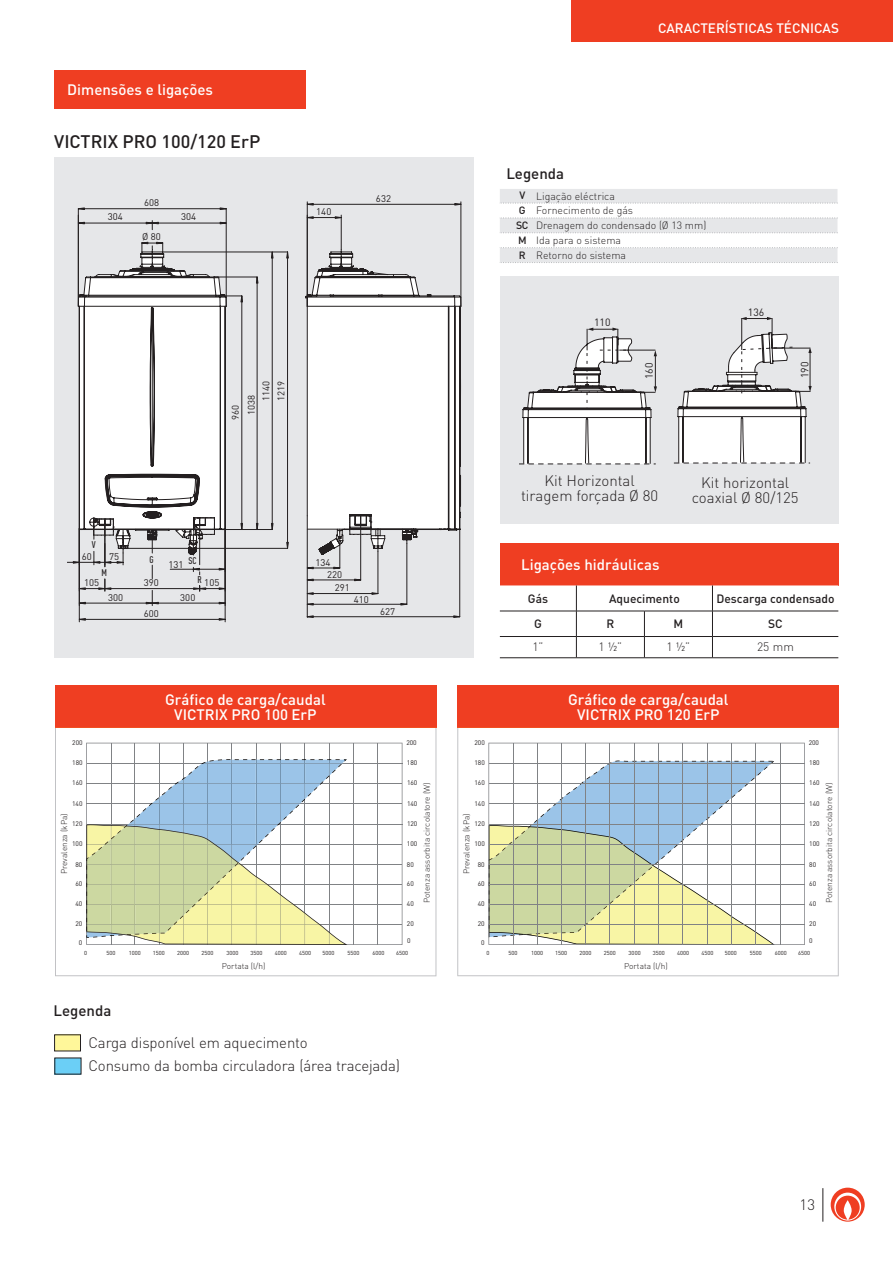
<style>
.page{position:relative;width:893px;height:1263px;background:#fff}
.page>*{position:absolute;margin:0;border:0;box-sizing:border-box;transform-origin:0 0}
.t1{font:500 18px "DIN";color:#231f20}
.t2{font:300 15px/15px "DIN";letter-spacing:-.01em;color:#231f20;text-align:center}
.t3{font:500 15px/15px "DIN";color:#fff;text-align:center}
.t4{font:500 15px "DIN";color:#231f20}
.t5{font:500 13.5px "DIN";color:#fff}
.t6{font:500 12px "DIN";color:#231f20}
.t7{font:300 12px "DIN";color:#231f20}
.t8{font:300 10.5px/14.9px "DIN";color:#231f20}
.t9{font:10.5px "DIN";letter-spacing:-.005em;color:#231f20}
.t10{font:500 10.5px/15px "DIN";color:#231f20;text-align:center}
.t11{font:9.6px/14.9px "DIN";color:#231f20}
.t12{font:500 9.6px "DIN Cond";color:#231f20}
.t13{font:300 8.25px "DIN";color:#231f20}
.t14{font:6.6px "DIN";color:#231f20}
.t15{font:5.7px "DIN";color:#231f20}
</style>
<div class="page">
<div style="left:457px;top:685px;width:382px;height:42px;background:#ef3e22"></div>
<div style="left:55px;top:685px;width:382px;height:42px;background:#ef3e22"></div>
<svg style="left:54px;top:1034px;width:27px;height:17px"></svg>
<svg style="left:54px;top:1058px;width:27px;height:16px"></svg>
<div style="left:54px;top:70px;width:251px;height:38px;background:#ef3e22"></div>
<div style="left:55px;top:157px;width:419px;height:501px;background:#e6e7e9"></div>
<div style="left:67px;top:208px;width:6px;height:357px;background:#e6e7e9"></div>
<svg style="left:73px;top:203px;width:388px;height:417px"></svg>
<svg style="left:55px;top:727px;width:381px;height:249px"></svg>
<svg style="left:86px;top:759px;width:261px;height:186px"></svg>
<svg style="left:457px;top:727px;width:382px;height:249px"></svg>
<div style="left:500px;top:276px;width:339px;height:247px;background:#e6e7e9"></div>
<svg style="left:519px;top:328px;width:138px;height:137px"></svg>
<svg style="left:674px;top:317px;width:138px;height:147px"></svg>
<svg style="left:500px;top:189px;width:337px;height:74px"></svg>
<svg style="left:500px;top:543px;width:338px;height:116px"></svg>
<hr style="left:500px;top:657px;width:76px;height:1px;background:#231f20">
<hr style="left:576px;top:657px;width:68px;height:1px;background:#231f20">
<hr style="left:644px;top:657px;width:68px;height:1px;background:#231f20">
<hr style="left:712px;top:657px;width:126px;height:1px;background:#231f20">
<hr style="left:822px;top:1188px;width:1px;height:34px;background:#231f20">
<svg style="left:831px;top:1187px;width:34px;height:35px"></svg>
<div style="left:571px;top:0;width:322px;height:41px;background:#ef3e22"></div>
<p class="t3" style="left:67px;top:81px;width:147px">Dimensões e ligações</p>
<p class="t1" style="left:54px;top:130px;width:208px">VICTRIX PRO 100/120 ErP</p>
<p class="t11" style="left:144px;top:195px;width:17px">608</p>
<p class="t11" style="left:108px;top:209px;width:17px">304</p>
<p class="t11" style="left:181px;top:209px;width:17px">304</p>
<p class="t11" style="left:142px;top:229px;width:20px">Ø 80</p>
<p class="t11" style="left:316px;top:204px;width:17px">140</p>
<p class="t11" style="left:376px;top:191px;width:17px">632</p>
<p class="t11" style="left:228px;top:420px;width:17px;rotate:-90deg">960</p>
<p class="t11" style="left:244px;top:401px;width:22px;text-indent:-15px;rotate:-90deg">1038<br>1140<br>1219</p>
<p class="t12" style="left:92px;top:539px;width:5px">V</p>
<p class="t11" style="left:84px;top:575px;width:17px">105</p>
<p class="t11" style="left:144px;top:575px;width:17px">390</p>
<p class="t11" style="left:204px;top:575px;width:17px">105</p>
<p class="t11" style="left:82px;top:549px;width:12px">60</p>
<p class="t11" style="left:109px;top:549px;width:12px">75</p>
<p class="t12" style="left:150px;top:554px;width:6px">G</p>
<p class="t12" style="left:188px;top:555px;width:10px">SC</p>
<p class="t11" style="left:168px;top:557px;width:17px">131</p>
<p class="t12" style="left:102px;top:567px;width:7px">M</p>
<p class="t12" style="left:197px;top:574px;width:6px">R</p>
<p class="t11" style="left:108px;top:590px;width:17px">300</p>
<p class="t11" style="left:180px;top:590px;width:17px">300</p>
<p class="t11" style="left:144px;top:606px;width:17px">600</p>
<p class="t11" style="left:315px;top:555px;width:17px">134</p>
<p class="t11" style="left:327px;top:567px;width:17px">220</p>
<p class="t11" style="left:335px;top:580px;width:17px">291</p>
<p class="t11" style="left:354px;top:591px;width:17px">410</p>
<p class="t11" style="left:380px;top:604px;width:17px">627</p>
<p class="t5" style="left:658px;top:19px;width:182px">CARACTERÍSTICAS TÉCNICAS</p>
<p class="t4" style="left:506px;top:164px;width:59px">Legenda</p>
<p class="t8" style="left:536px;top:188px;width:172px">Ligação eléctrica<br>Fornecimento de gás<br>Drenagem do condensado (Ø 13 mm)<br>Ida para o sistema<br>Retorno do sistema</p>
<p class="t10" style="left:516px;top:188px;width:14px">V<br>G<br>SC<br>M<br>R</p>
<p class="t9" style="left:594px;top:316px;width:18px">110</p>
<p class="t9" style="left:642px;top:379px;width:18px;rotate:-90deg">160</p>
<p class="t9" style="left:748px;top:306px;width:18px">136</p>
<p class="t9" style="left:798px;top:378px;width:18px;rotate:-90deg">190</p>
<p class="t2" style="left:521px;top:472px;width:139px">Kit Horizontal tiragem forçada Ø 80</p>
<p class="t2" style="left:692px;top:475px;width:108px">Kit horizontal coaxial Ø 80/125</p>
<p class="t3" style="left:521px;top:556px;width:140px">Ligações hidráulicas</p>
<p class="t6" style="left:528px;top:590px;width:22px">Gás</p>
<p class="t6" style="left:609px;top:590px;width:72px">Aquecimento</p>
<p class="t6" style="left:716px;top:590px;width:120px">Descarga condensado</p>
<p class="t6" style="left:534px;top:616px;width:9px">G</p>
<p class="t6" style="left:606px;top:616px;width:9px">R</p>
<p class="t6" style="left:674px;top:616px;width:11px">M</p>
<p class="t6" style="left:768px;top:616px;width:16px">SC</p>
<p class="t7" style="left:532px;top:640px;width:13px">1”</p>
<p class="t7" style="left:599px;top:640px;width:25px">1 ½”</p>
<p class="t7" style="left:667px;top:640px;width:25px">1 ½”</p>
<p class="t7" style="left:757px;top:640px;width:38px">25 mm</p>
<p class="t14" style="left:72px;top:739px;width:12px">200</p>
<p class="t14" style="left:72px;top:759px;width:12px">180</p>
<p class="t3" style="left:165px;top:691px;width:162px">Gráfico de carga/caudal<br>VICTRIX PRO 100 ErP</p>
<p class="t3" style="left:568px;top:691px;width:162px">Gráfico de carga/caudal<br>VICTRIX PRO 120 ErP</p>
<p class="t14" style="left:406px;top:739px;width:12px">200</p>
<p class="t14" style="left:474px;top:739px;width:12px">200</p>
<p class="t14" style="left:809px;top:739px;width:12px">200</p>
<p class="t14" style="left:407px;top:759px;width:12px">180</p>
<p class="t14" style="left:474px;top:759px;width:12px">180</p>
<p class="t14" style="left:809px;top:759px;width:12px">180</p>
<p class="t14" style="left:72px;top:779px;width:12px">160</p>
<p class="t14" style="left:407px;top:779px;width:12px">160</p>
<p class="t13" style="left:422px;top:903px;width:122px;rotate:-90deg">Potenza assorbita circolatore (W)</p>
<p class="t14" style="left:72px;top:799px;width:12px">140</p>
<p class="t14" style="left:407px;top:799px;width:12px">140</p>
<p class="t13" style="left:59px;top:874px;width:63px;rotate:-90deg">Prevalenza (kPa)</p>
<p class="t14" style="left:72px;top:819px;width:12px">120</p>
<p class="t14" style="left:407px;top:819px;width:12px">120</p>
<p class="t14" style="left:407px;top:840px;width:12px">100</p>
<p class="t14" style="left:407px;top:860px;width:8px">80</p>
<p class="t14" style="left:407px;top:879px;width:8px">60</p>
<p class="t14" style="left:407px;top:899px;width:8px">40</p>
<p class="t14" style="left:407px;top:920px;width:8px">20</p>
<p class="t14" style="left:72px;top:840px;width:12px">100</p>
<p class="t14" style="left:75px;top:860px;width:8px">80</p>
<p class="t14" style="left:75px;top:879px;width:8px">60</p>
<p class="t14" style="left:75px;top:899px;width:8px">40</p>
<p class="t14" style="left:75px;top:920px;width:8px">20</p>
<p class="t14" style="left:79px;top:939px;width:5px">0</p>
<p class="t14" style="left:407px;top:937px;width:5px">0</p>
<p class="t14" style="left:474px;top:779px;width:12px">160</p>
<p class="t14" style="left:809px;top:779px;width:12px">160</p>
<p class="t13" style="left:824px;top:903px;width:122px;rotate:-90deg">Potenza assorbita circolatore (W)</p>
<p class="t14" style="left:474px;top:799px;width:12px">140</p>
<p class="t14" style="left:809px;top:799px;width:12px">140</p>
<p class="t13" style="left:461px;top:874px;width:63px;rotate:-90deg">Prevalenza (kPa)</p>
<p class="t14" style="left:474px;top:819px;width:12px">120</p>
<p class="t14" style="left:809px;top:819px;width:12px">120</p>
<p class="t14" style="left:809px;top:840px;width:12px">100</p>
<p class="t14" style="left:809px;top:860px;width:8px">80</p>
<p class="t14" style="left:809px;top:879px;width:8px">60</p>
<p class="t14" style="left:809px;top:899px;width:8px">40</p>
<p class="t14" style="left:809px;top:920px;width:8px">20</p>
<p class="t14" style="left:474px;top:840px;width:12px">100</p>
<p class="t14" style="left:478px;top:860px;width:8px">80</p>
<p class="t14" style="left:478px;top:879px;width:8px">60</p>
<p class="t14" style="left:478px;top:899px;width:8px">40</p>
<p class="t14" style="left:478px;top:920px;width:8px">20</p>
<p class="t14" style="left:481px;top:939px;width:5px">0</p>
<p class="t14" style="left:809px;top:937px;width:5px">0</p>
<p class="t15" style="left:106px;top:949px;width:11px">500</p>
<p class="t15" style="left:153px;top:949px;width:14px">1500</p>
<p class="t15" style="left:177px;top:949px;width:14px">2000</p>
<p class="t15" style="left:201px;top:949px;width:14px">2500</p>
<p class="t15" style="left:226px;top:949px;width:14px">3000</p>
<p class="t15" style="left:251px;top:949px;width:14px">3500</p>
<p class="t15" style="left:275px;top:949px;width:14px">4000</p>
<p class="t15" style="left:299px;top:949px;width:14px">4500</p>
<p class="t15" style="left:322px;top:949px;width:14px">5000</p>
<p class="t15" style="left:348px;top:949px;width:14px">5500</p>
<p class="t15" style="left:373px;top:949px;width:14px">6000</p>
<p class="t15" style="left:396px;top:949px;width:13px">6500</p>
<p class="t15" style="left:84px;top:949px;width:5px">0</p>
<p class="t15" style="left:129px;top:949px;width:14px">1000</p>
<p class="t15" style="left:509px;top:949px;width:11px">500</p>
<p class="t15" style="left:555px;top:949px;width:14px">1500</p>
<p class="t15" style="left:579px;top:949px;width:14px">2000</p>
<p class="t15" style="left:604px;top:949px;width:14px">2500</p>
<p class="t15" style="left:629px;top:949px;width:14px">3000</p>
<p class="t15" style="left:653px;top:949px;width:14px">3500</p>
<p class="t15" style="left:677px;top:949px;width:14px">4000</p>
<p class="t15" style="left:701px;top:949px;width:14px">4500</p>
<p class="t15" style="left:725px;top:949px;width:14px">5000</p>
<p class="t15" style="left:750px;top:949px;width:14px">5500</p>
<p class="t15" style="left:775px;top:949px;width:14px">6000</p>
<p class="t15" style="left:798px;top:949px;width:14px">6500</p>
<p class="t15" style="left:486px;top:949px;width:5px">0</p>
<p class="t15" style="left:531px;top:949px;width:14px">1000</p>
<p class="t13" style="left:222px;top:961px;width:45px">Portata (l/h)</p>
<p class="t13" style="left:624px;top:961px;width:45px">Portata (l/h)</p>
<p class="t4" style="left:54px;top:1001px;width:59px">Legenda</p>
<p class="t2" style="left:88px;top:1035px;width:221px">Carga disponível em aquecimento</p>
<p class="t2" style="left:88px;top:1058px;width:313px">Consumo da bomba circuladora (área tracejada)</p>
<p class="t2" style="left:800px;top:1197px;width:17px">13</p>
</div>
